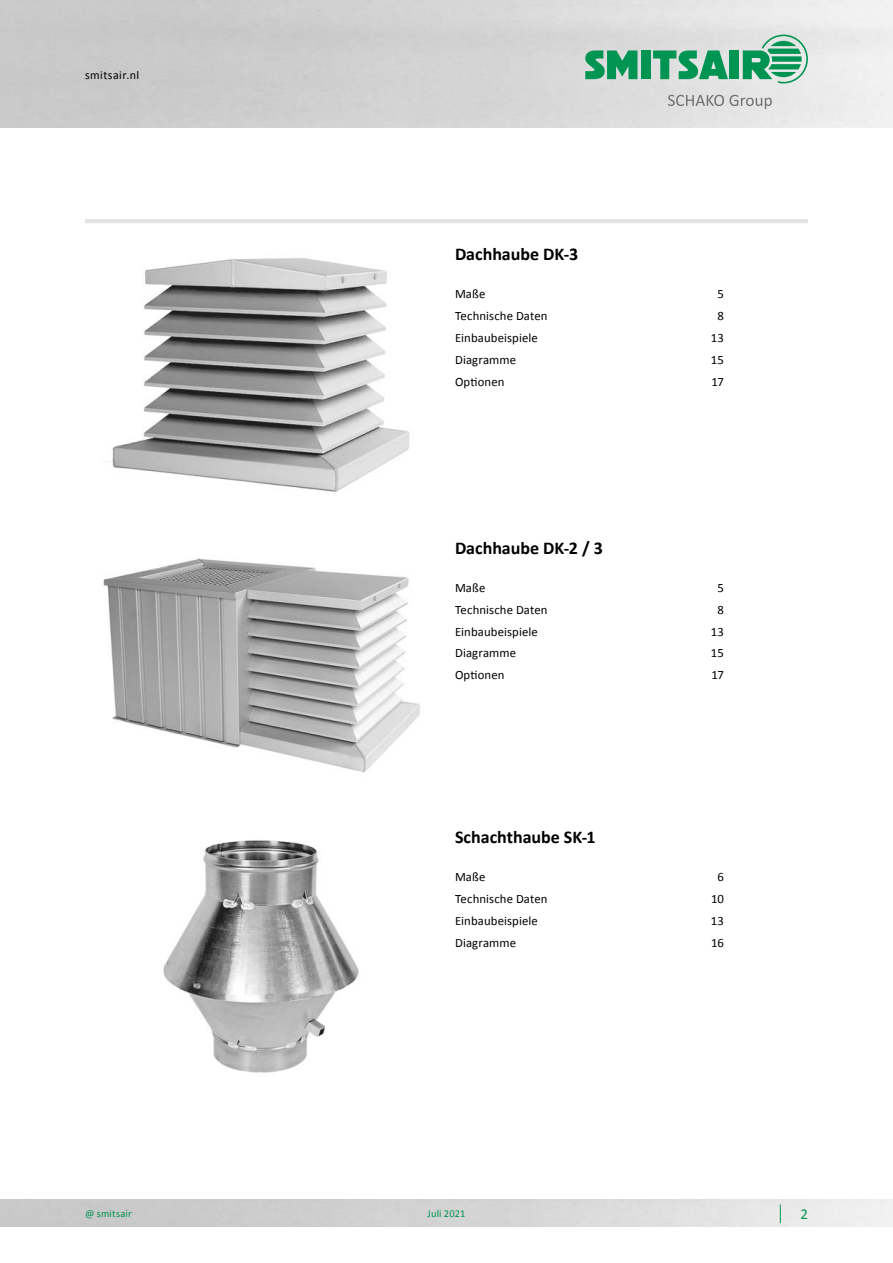
<style>
.page{position:relative;width:893px;height:1263px;background:#fff}
.page>*{position:absolute;margin:0;border:0;box-sizing:border-box;transform-origin:0 0}
.t1{font:700 18px "Calibri";color:#000}
.t2{font:15px "Calibri";color:#009453}
.t3{font:12.75px "Calibri";letter-spacing:.01em;color:#000}
.t4{font:12px "Calibri";letter-spacing:.035em;color:#000}
.t5{font:10.5px "Calibri";letter-spacing:.015em;color:#009453}
</style>
<div class="page">
<img style="left:0;top:0;width:893px;height:128px">
<svg style="left:668px;top:95px;width:104px;height:14px"></svg>
<div style="left:641px;top:50px;width:9px;height:29px;background:#009453"></div>
<svg style="left:585px;top:50px;width:52px;height:29px;background:#39a676"></svg>
<div style="left:730px;top:50px;width:9px;height:29px;background:#009453"></div>
<svg style="left:653px;top:50px;width:75px;height:29px;background:#59b28b"></svg>
<svg style="left:743px;top:35px;width:65px;height:48px;background:#79bfa0"></svg>
<hr style="left:85px;top:219px;width:723px;height:4px;background:#e3e3e3">
<svg style="left:780px;top:1204px;width:1px;height:19px"></svg>
<img style="left:112px;top:258px;width:298px;height:234px">
<img style="left:103px;top:558px;width:317px;height:215px">
<img style="left:163px;top:840px;width:196px;height:233px">
<p class="t4" style="left:85px;top:67px;width:56px">smitsair.nl</p>
<h1 class="t1" style="left:455px;top:241px;width:125px">Dachhaube DK-3</h1>
<p class="t3" style="left:455px;top:285px;width:32px">Maße</p>
<p class="t3" style="left:717px;top:285px;width:8px">5</p>
<p class="t3" style="left:455px;top:307px;width:94px">Technische Daten</p>
<p class="t3" style="left:717px;top:307px;width:8px">8</p>
<p class="t3" style="left:455px;top:329px;width:84px">Einbaubeispiele</p>
<p class="t3" style="left:711px;top:329px;width:15px">13</p>
<p class="t3" style="left:455px;top:351px;width:63px">Diagramme</p>
<p class="t3" style="left:711px;top:351px;width:15px">15</p>
<p class="t3" style="left:455px;top:373px;width:51px">Optionen</p>
<p class="t3" style="left:711px;top:373px;width:14px">17</p>
<h1 class="t1" style="left:455px;top:535px;width:149px">Dachhaube DK-2 / 3</h1>
<p class="t3" style="left:455px;top:579px;width:32px">Maße</p>
<p class="t3" style="left:717px;top:579px;width:8px">5</p>
<p class="t3" style="left:455px;top:601px;width:94px">Technische Daten</p>
<p class="t3" style="left:717px;top:601px;width:8px">8</p>
<p class="t3" style="left:455px;top:622px;width:84px">Einbaubeispiele</p>
<p class="t3" style="left:711px;top:622px;width:15px">13</p>
<p class="t3" style="left:455px;top:644px;width:63px">Diagramme</p>
<p class="t3" style="left:711px;top:644px;width:15px">15</p>
<p class="t3" style="left:455px;top:666px;width:51px">Optionen</p>
<p class="t3" style="left:711px;top:666px;width:14px">17</p>
<h1 class="t1" style="left:455px;top:824px;width:142px">Schachthaube SK-1</h1>
<p class="t3" style="left:455px;top:868px;width:32px">Maße</p>
<p class="t3" style="left:717px;top:868px;width:8px">6</p>
<p class="t3" style="left:455px;top:890px;width:94px">Technische Daten</p>
<p class="t3" style="left:711px;top:890px;width:14px">10</p>
<p class="t3" style="left:455px;top:912px;width:84px">Einbaubeispiele</p>
<p class="t3" style="left:711px;top:912px;width:15px">13</p>
<p class="t3" style="left:455px;top:933px;width:63px">Diagramme</p>
<p class="t3" style="left:711px;top:933px;width:14px">16</p>
<p class="t5" style="left:85px;top:1206px;width:48px">@ smitsair</p>
<p class="t5" style="left:427px;top:1206px;width:39px">Juli 2021</p>
<p class="t2" style="left:800px;top:1203px;width:9px">2</p>
</div>
